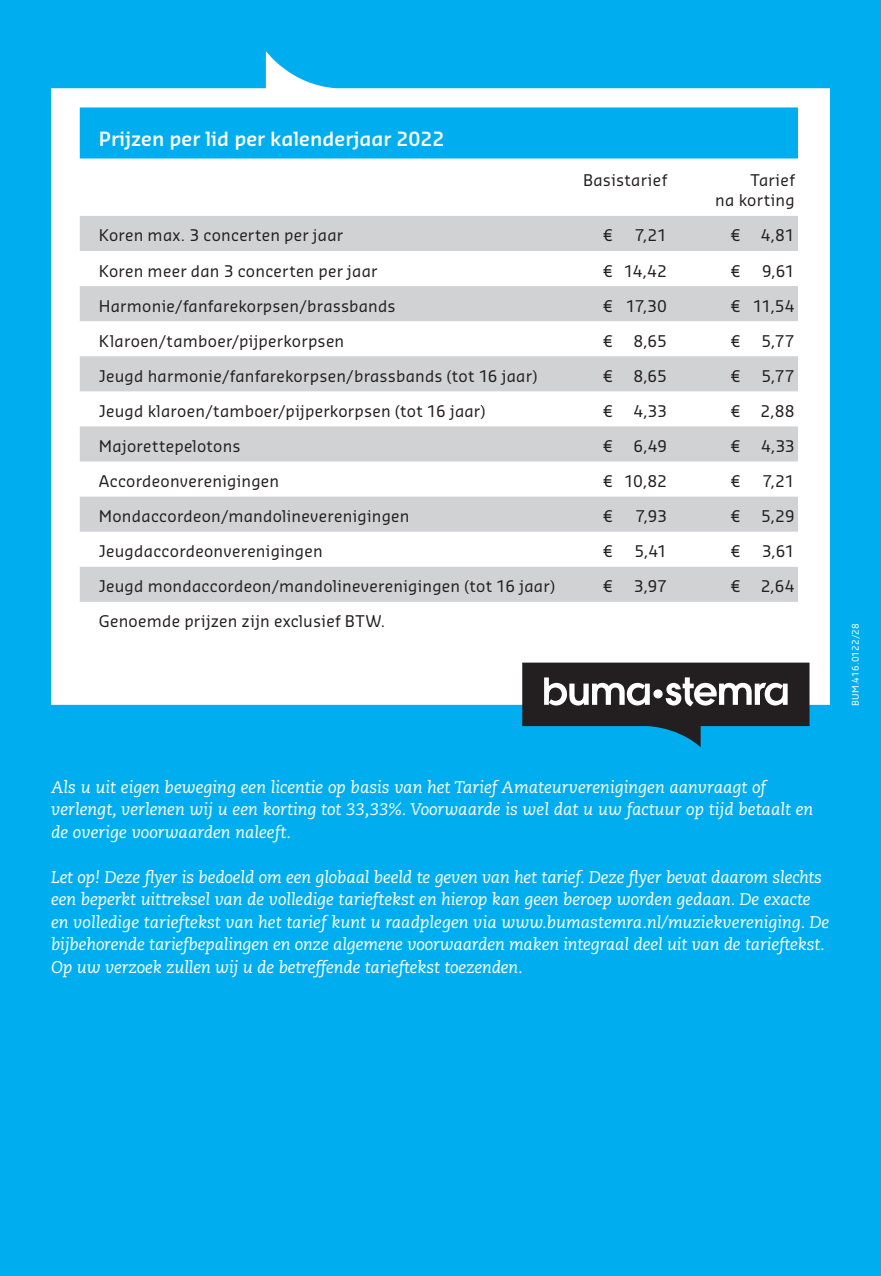
<style>
.page{position:relative;width:881px;height:1276px;background:#fff}
.page>*{position:absolute;margin:0;border:0;box-sizing:border-box;transform-origin:0 0}
.t1{font:600 19.12px "Sansa Std";color:#fff}
.t2{font:italic 16.88px/22.5px "Caecilia LT Std";letter-spacing:-.005em;color:#fff}
.t3{font:15.75px/20.2px "Sansa Std";letter-spacing:.015em;color:#231f20;text-align:right}
.t4{font:9px "Sansa Std";letter-spacing:.02em;color:#fff}
</style>
<div class="page">
<div style="left:0;top:0;width:880px;height:1276px;background:#00aeef"></div>
<svg style="left:51px;top:51px;width:778px;height:654px;background:#e7f7fd"></svg>
<div style="left:80px;top:216px;width:717px;height:35px;background:#d1d2d4"></div>
<div style="left:80px;top:286px;width:717px;height:35px;background:#d1d2d4"></div>
<div style="left:80px;top:356px;width:717px;height:35px;background:#d1d2d4"></div>
<div style="left:80px;top:426px;width:717px;height:35px;background:#d1d2d4"></div>
<div style="left:80px;top:496px;width:717px;height:36px;background:#d1d2d4"></div>
<div style="left:80px;top:567px;width:717px;height:35px;background:#d1d2d4"></div>
<div style="left:80px;top:107px;width:717px;height:51px;background:#00aeef"></div>
<svg style="left:522px;top:662px;width:287px;height:85px"></svg>
<p class="t1" style="left:99px;top:126px;width:347px">Prijzen per lid per kalenderjaar 2022</p>
<p class="t3" style="left:582px;top:169px;width:85px">Basistarief</p>
<p class="t3" style="left:715px;top:169px;width:81px">Tarief<br>na korting</p>
<p class="t3" style="left:99px;top:225px;width:246px">Koren max. 3 concerten per jaar</p>
<p class="t3" style="left:603px;top:225px;width:11px">€</p>
<p class="t3" style="left:634px;top:225px;width:34px">7,21</p>
<p class="t3" style="left:730px;top:225px;width:11px">€</p>
<p class="t3" style="left:760px;top:225px;width:35px">4,81</p>
<p class="t3" style="left:99px;top:260px;width:280px">Koren meer dan 3 concerten per jaar</p>
<p class="t3" style="left:603px;top:260px;width:65px">€ 14,42</p>
<p class="t3" style="left:730px;top:260px;width:11px">€</p>
<p class="t3" style="left:761px;top:260px;width:34px">9,61</p>
<p class="t3" style="left:99px;top:295px;width:298px">Harmonie/fanfarekorpsen/brassbands</p>
<p class="t3" style="left:603px;top:295px;width:65px">€ 17,30</p>
<p class="t3" style="left:730px;top:295px;width:65px">€ 11,54</p>
<p class="t3" style="left:99px;top:330px;width:247px">Klaroen/tamboer/pijperkorpsen</p>
<p class="t3" style="left:603px;top:330px;width:11px">€</p>
<p class="t3" style="left:633px;top:330px;width:35px">8,65</p>
<p class="t3" style="left:730px;top:330px;width:11px">€</p>
<p class="t3" style="left:761px;top:330px;width:35px">5,77</p>
<p class="t3" style="left:99px;top:365px;width:439px">Jeugd harmonie/fanfarekorpsen/brassbands (tot 16 jaar)</p>
<p class="t3" style="left:603px;top:365px;width:11px">€</p>
<p class="t3" style="left:633px;top:365px;width:35px">8,65</p>
<p class="t3" style="left:730px;top:365px;width:11px">€</p>
<p class="t3" style="left:761px;top:365px;width:35px">5,77</p>
<p class="t3" style="left:99px;top:400px;width:388px">Jeugd klaroen/tamboer/pijperkorpsen (tot 16 jaar)</p>
<p class="t3" style="left:603px;top:400px;width:11px">€</p>
<p class="t3" style="left:633px;top:400px;width:35px">4,33</p>
<p class="t3" style="left:730px;top:400px;width:11px">€</p>
<p class="t3" style="left:760px;top:400px;width:36px">2,88</p>
<p class="t3" style="left:99px;top:435px;width:143px">Majorettepelotons</p>
<p class="t3" style="left:603px;top:435px;width:11px">€</p>
<p class="t3" style="left:633px;top:435px;width:35px">6,49</p>
<p class="t3" style="left:730px;top:435px;width:11px">€</p>
<p class="t3" style="left:761px;top:435px;width:35px">4,33</p>
<p class="t3" style="left:99px;top:470px;width:182px">Accordeonverenigingen</p>
<p class="t3" style="left:603px;top:470px;width:65px">€ 10,82</p>
<p class="t3" style="left:730px;top:470px;width:11px">€</p>
<p class="t3" style="left:762px;top:470px;width:34px">7,21</p>
<p class="t3" style="left:99px;top:505px;width:312px">Mondaccordeon/mandolineverenigingen</p>
<p class="t3" style="left:603px;top:505px;width:11px">€</p>
<p class="t3" style="left:635px;top:505px;width:33px">7,93</p>
<p class="t3" style="left:730px;top:505px;width:11px">€</p>
<p class="t3" style="left:760px;top:505px;width:35px">5,29</p>
<p class="t3" style="left:99px;top:540px;width:225px">Jeugdaccordeonverenigingen</p>
<p class="t3" style="left:603px;top:540px;width:11px">€</p>
<p class="t3" style="left:634px;top:540px;width:34px">5,41</p>
<p class="t3" style="left:730px;top:540px;width:11px">€</p>
<p class="t3" style="left:761px;top:540px;width:35px">3,61</p>
<p class="t3" style="left:99px;top:575px;width:457px">Jeugd mondaccordeon/mandolineverenigingen (tot 16 jaar)</p>
<p class="t3" style="left:603px;top:575px;width:11px">€</p>
<p class="t3" style="left:633px;top:575px;width:35px">3,97</p>
<p class="t3" style="left:730px;top:575px;width:11px">€</p>
<p class="t3" style="left:760px;top:575px;width:36px">2,64</p>
<p class="t3" style="left:99px;top:610px;width:287px">Genoemde prijzen zijn exclusief BTW.</p>
<p class="t4" style="left:849px;top:705px;width:84px;rotate:-90deg">BUM.416.0122/28</p>
<p class="t2" style="left:51px;top:776px;width:763px">Als u uit eigen beweging een licentie op basis van het Tarief Amateurverenigingen aanvraagt of verlengt, verlenen wij u een korting tot 33,33%. Voorwaarde is wel dat u uw factuur op tijd betaalt en de overige voorwaarden naleeft.</p>
<p class="t2" style="left:51px;top:866px;width:779px">Let op! Deze flyer is bedoeld om een globaal beeld te geven van het tarief. Deze flyer bevat daarom slechts een beperkt uittreksel van de volledige tarieftekst en hierop kan geen beroep worden gedaan. De exacte en volledige tarieftekst van het tarief kunt u raadplegen via www.bumastemra.nl/muziekvereniging. De bijbehorende tariefbepalingen en onze algemene voorwaarden maken integraal deel uit van de tarieftekst.<br>Op uw verzoek zullen wij u de betreffende tarieftekst toezenden.</p>
</div>
